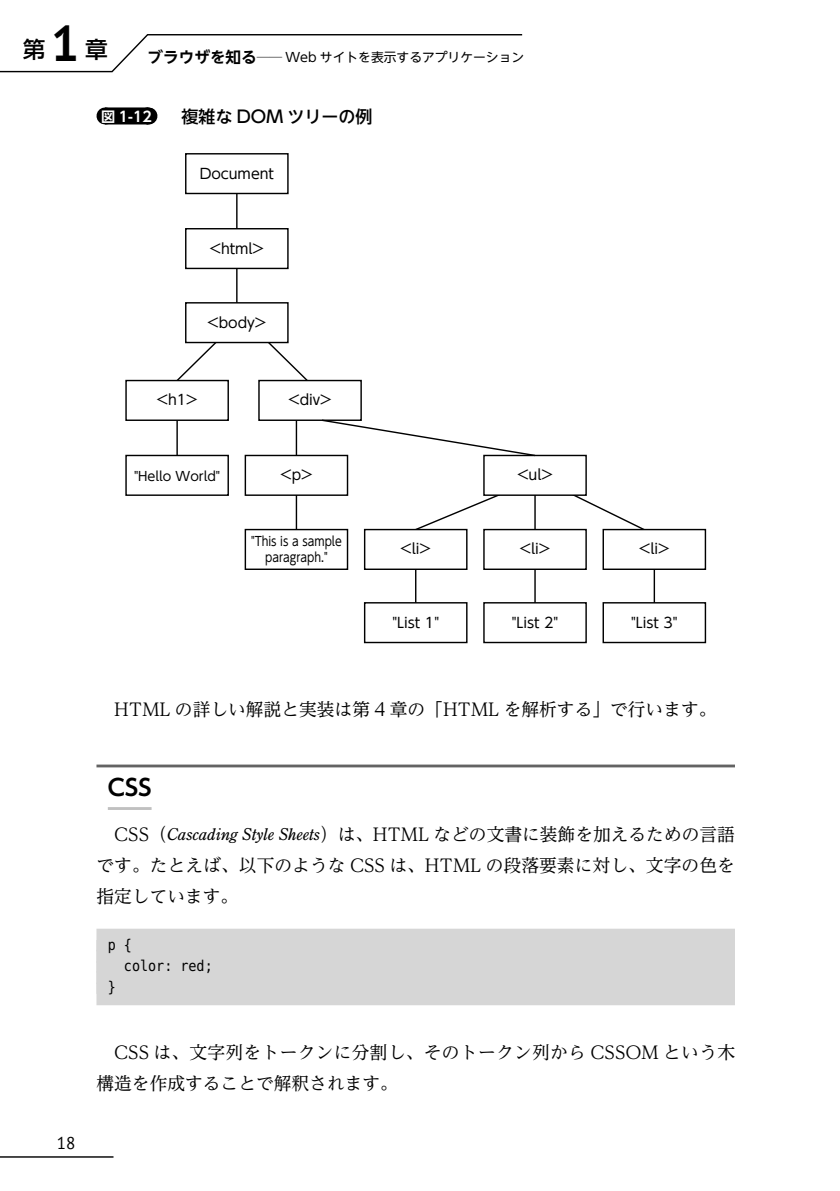
<style>
.page{position:relative;width:840px;height:1191px;background:#fff}
.page>*{position:absolute;margin:0;border:0;box-sizing:border-box;transform-origin:0 0}
.t1{font:500 22.6px "UD Shin Go NT Pr 6 N";color:#000}
.t2{font:700 22.6px "UD Shin Go NT Pr 6 N De";color:#000}
.t3{font:17.8px/31.2px "UD Reimin Pr 6 N";color:#000;text-align:justify}
.t4{font:17.8px/31.2px "UD Reimin Pr 6 N";letter-spacing:.02em;color:#000}
.t5{font:500 17px "UD Shin Go NT Pr 6 N";color:#000}
.t6{font:17px "PT Sans";color:#000}
.t7{font:14.8px "WDB Sans Mono";color:#000;scale:.9 1}
.t8{font:14.2px "UD Shin Go NT Pr 6 N";color:#000}
.t9{font:700 14.2px "UD Shin Go NT Pr 6 N De";color:#fff}
.t10{font:12.8px "UD Shin Go NT Pr 6 N";color:#000}
.t11{font:12.8px/15.6px "UD Shin Go NT Pr 6 N";color:#000;text-align:center;scale:.85 1}
.s1{font-family:"PT Sans";font-weight:700;font-size:49.6px}
.s2{font-family:"UD Shin Go NT Pr 6 N De";font-weight:700;font-size:15.6px}
.s3{font-family:"Century Old Style Pro";font-style:italic}
</style>
<div class="page">
<svg style="left:0;top:34px;width:523px;height:39px"></svg>
<hr style="left:0;top:1156px;width:113px;height:1px;background:#000">
<div style="left:105px;top:107px;width:43px;height:17px;background:#000"></div>
<svg style="left:126px;top:107px;width:23px;height:17px"></svg>
<hr style="left:96px;top:764px;width:638px;height:3px;background:#636363">
<hr style="left:108px;top:807px;width:43px;height:3px;background:#c0c0c0">
<div style="left:96px;top:928px;width:638px;height:23px;background:#d6d6d6"></div>
<div style="left:96px;top:950px;width:638px;height:22px;background:#d6d6d6"></div>
<div style="left:96px;top:971px;width:638px;height:23px;background:#d6d6d6"></div>
<div style="left:96px;top:982px;width:638px;height:23px;background:#d6d6d6"></div>
<svg style="left:413px;top:496px;width:88px;height:35px"></svg>
<svg style="left:565px;top:490px;width:85px;height:44px"></svg>
<hr style="left:176px;top:420px;width:2px;height:35px;background:#000">
<div style="left:125px;top:380px;width:104px;height:41px;border:1px solid #000"></div>
<div style="left:125px;top:455px;width:104px;height:41px;border:1px solid #000"></div>
<hr style="left:295px;top:420px;width:2px;height:35px;background:#000">
<div style="left:258px;top:380px;width:103px;height:41px;border:1px solid #000"></div>
<hr style="left:295px;top:494px;width:2px;height:35px;background:#000">
<div style="left:244px;top:455px;width:104px;height:41px;border:1px solid #000"></div>
<div style="left:244px;top:529px;width:104px;height:41px;border:1px solid #000"></div>
<hr style="left:236px;top:194px;width:1px;height:35px;background:#000">
<div style="left:185px;top:153px;width:103px;height:41px;border:1px solid #000"></div>
<hr style="left:236px;top:268px;width:1px;height:35px;background:#000">
<div style="left:185px;top:228px;width:103px;height:41px;border:1px solid #000"></div>
<div style="left:185px;top:302px;width:103px;height:41px;border:1px solid #000"></div>
<hr style="left:415px;top:568px;width:1px;height:35px;background:#000">
<div style="left:364px;top:529px;width:103px;height:41px;border:1px solid #000"></div>
<div style="left:364px;top:602px;width:103px;height:41px;border:1px solid #000"></div>
<hr style="left:534px;top:494px;width:1px;height:35px;background:#000">
<div style="left:483px;top:455px;width:102px;height:40px;background:#fff"></div>
<div style="left:483px;top:455px;width:103px;height:41px;border:1px solid #000"></div>
<hr style="left:534px;top:568px;width:1px;height:35px;background:#000">
<div style="left:483px;top:529px;width:102px;height:40px;background:#fff"></div>
<div style="left:483px;top:529px;width:103px;height:41px;border:1px solid #000"></div>
<div style="left:483px;top:602px;width:103px;height:41px;border:1px solid #000"></div>
<hr style="left:653px;top:568px;width:1px;height:35px;background:#000">
<div style="left:603px;top:529px;width:102px;height:40px;background:#fff"></div>
<div style="left:602px;top:529px;width:103px;height:41px;border:1px solid #000"></div>
<div style="left:602px;top:602px;width:103px;height:41px;border:1px solid #000"></div>
<svg style="left:175px;top:340px;width:43px;height:42px"></svg>
<svg style="left:266px;top:340px;width:43px;height:42px"></svg>
<svg style="left:320px;top:418px;width:216px;height:39px"></svg>
<p class="t1" style="left:23px;top:31px;width:87px">第<span class="s1">1</span>章</p>
<p class="t10" style="left:147px;top:46px;width:378px"><span class="s2">ブラウザを知る</span>── Web サイトを表示するアプリケーション</p>
<p class="t9" style="left:101px;top:105px;width:52px">図 1-12</p>
<p class="t5" style="left:181px;top:102px;width:192px">複雑な DOM ツリーの例</p>
<p class="t8" style="left:199px;top:162px;width:76px">Document</p>
<p class="t8" style="left:209px;top:237px;width:56px">&lt;html&gt;</p>
<p class="t8" style="left:207px;top:311px;width:61px">&lt;body&gt;</p>
<p class="t8" style="left:156px;top:388px;width:43px">&lt;h1&gt;</p>
<p class="t8" style="left:288px;top:388px;width:45px">&lt;div&gt;</p>
<p class="t10" style="left:134px;top:466px;width:88px">"Hello World"</p>
<p class="t8" style="left:280px;top:463px;width:34px">&lt;p&gt;</p>
<p class="t11" style="left:251px;top:533px;width:108px">"This is a sample paragraph."</p>
<p class="t8" style="left:400px;top:537px;width:32px">&lt;li&gt;</p>
<p class="t8" style="left:392px;top:611px;width:48px">"List 1"</p>
<p class="t8" style="left:516px;top:463px;width:37px">&lt;ul&gt;</p>
<p class="t8" style="left:519px;top:537px;width:32px">&lt;li&gt;</p>
<p class="t8" style="left:511px;top:611px;width:48px">"List 2"</p>
<p class="t8" style="left:638px;top:537px;width:32px">&lt;li&gt;</p>
<p class="t8" style="left:630px;top:611px;width:48px">"List 3"</p>
<p class="t3" style="left:96px;top:693px;width:621px">　HTML の詳しい解説と実装は第 4 章の「HTML を解析する」で行います。</p>
<p class="t2" style="left:108px;top:769px;width:45px">CSS</p>
<p class="t3" style="left:96px;top:818px;width:639px">　CSS（<span class="s3">Cascading Style Sheets</span>）は、HTML などの文書に装飾を加えるための言語です。たとえば、以下のような CSS は、HTML の段落要素に対し、文字の色を指定しています。</p>
<p class="t7" style="left:108px;top:933px;width:28px">p {</p>
<p class="t7" style="left:124px;top:955px;width:100px">color: red;</p>
<p class="t7" style="left:108px;top:976px;width:10px">}</p>
<p class="t6" style="left:57px;top:1131px;width:20px">18</p>
<p class="t4" style="left:96px;top:1036px;width:639px">　CSS は、文字列をトークンに分割し、そのトークン列から CSSOM という木構造を作成することで解釈されます。</p>
</div>
